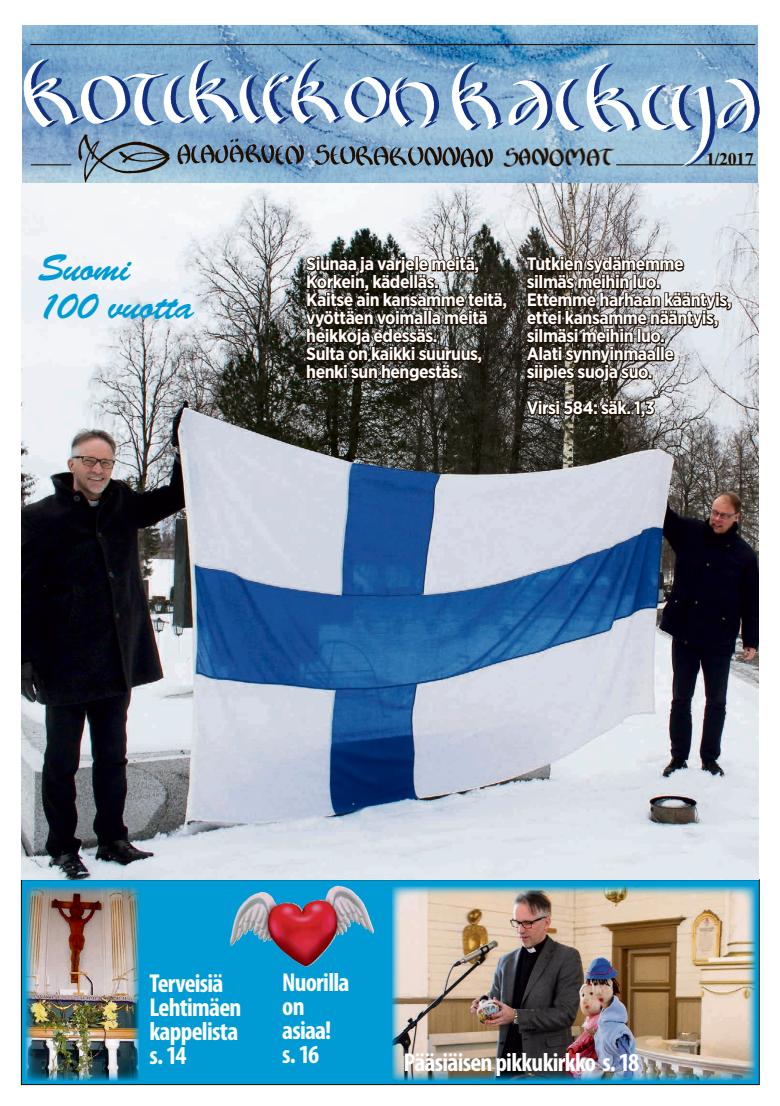
<style>
.page{position:relative;width:780px;height:1106px;background:#fff}
.page>*{position:absolute;margin:0;border:0;box-sizing:border-box;transform-origin:0 0}
.t1{font:37.5px/37.5px "Brush Script Std";letter-spacing:-.025em;color:#009bd5}
.t2{font:700 condensed 26px/24px "Myriad Pro";letter-spacing:-.03em;color:#fff}
.t3{font:700 18px/18px "Gotham Narrow";letter-spacing:-.025em;color:#fff}
.t4{font:700 18px "Times New Roman";color:#200e00}
</style>
<div class="page">
<div style="left:21px;top:879px;width:738px;height:205px;background:#009bd5"></div>
<img style="left:22px;top:25px;width:736px;height:854px">
<hr style="left:30px;top:44px;width:725px;height:1px;background:#200e00">
<img style="left:22px;top:58px;width:734px;height:109px">
<img style="left:78px;top:134px;width:92px;height:49px">
<img style="left:173px;top:135px;width:322px;height:33px">
<img style="left:497px;top:141px;width:121px;height:26px">
<svg style="left:304px;top:255px;width:204px;height:128px;background:#362e25"></svg>
<svg style="left:524px;top:255px;width:208px;height:128px;background:#69625c"></svg>
<svg style="left:524px;top:399px;width:132px;height:21px;background:#3e352c"></svg>
<img style="left:230px;top:886px;width:105px;height:77px">
<img style="left:26px;top:886px;width:113px;height:195px">
<img style="left:392px;top:886px;width:363px;height:195px">
<h1 class="t1" style="left:38px;top:250px;width:157px">Suomi<br>100 vuotta</h1>
<p class="t4" style="left:706px;top:147px;width:49px">1/2017</p>
<p class="t3" style="left:306px;top:255px;width:202px">Siunaa ja varjele meitä,<br>Korkein, kädelläs.<br>Kaitse ain kansamme teitä, vyöttäen voimalla meitä heikkoja edessäs.<br>Sulta on kaikki suuruus, henki sun hengestäs.</p>
<p class="t3" style="left:527px;top:255px;width:206px">Tutkien sydämemme silmäs meihin luo.<br>Ettemme harhaan kääntyis, ettei kansamme nääntyis, silmäsi meihin luo.<br>Alati synnyinmaalle<br>siipies suoja suo.</p>
<p class="t3" style="left:527px;top:399px;width:129px">Virsi 584: säk. 1,3</p>
<h2 class="t2" style="left:150px;top:970px;width:93px">Terveisiä<br>Lehtimäen kappelista s. 14</h2>
<h2 class="t2" style="left:282px;top:969px;width:69px">Nuorilla on asiaa! s. 16</h2>
<h2 class="t2" style="left:403px;top:1050px;width:237px">Pääsiäisen pikkukirkko s. 18</h2>
</div>
